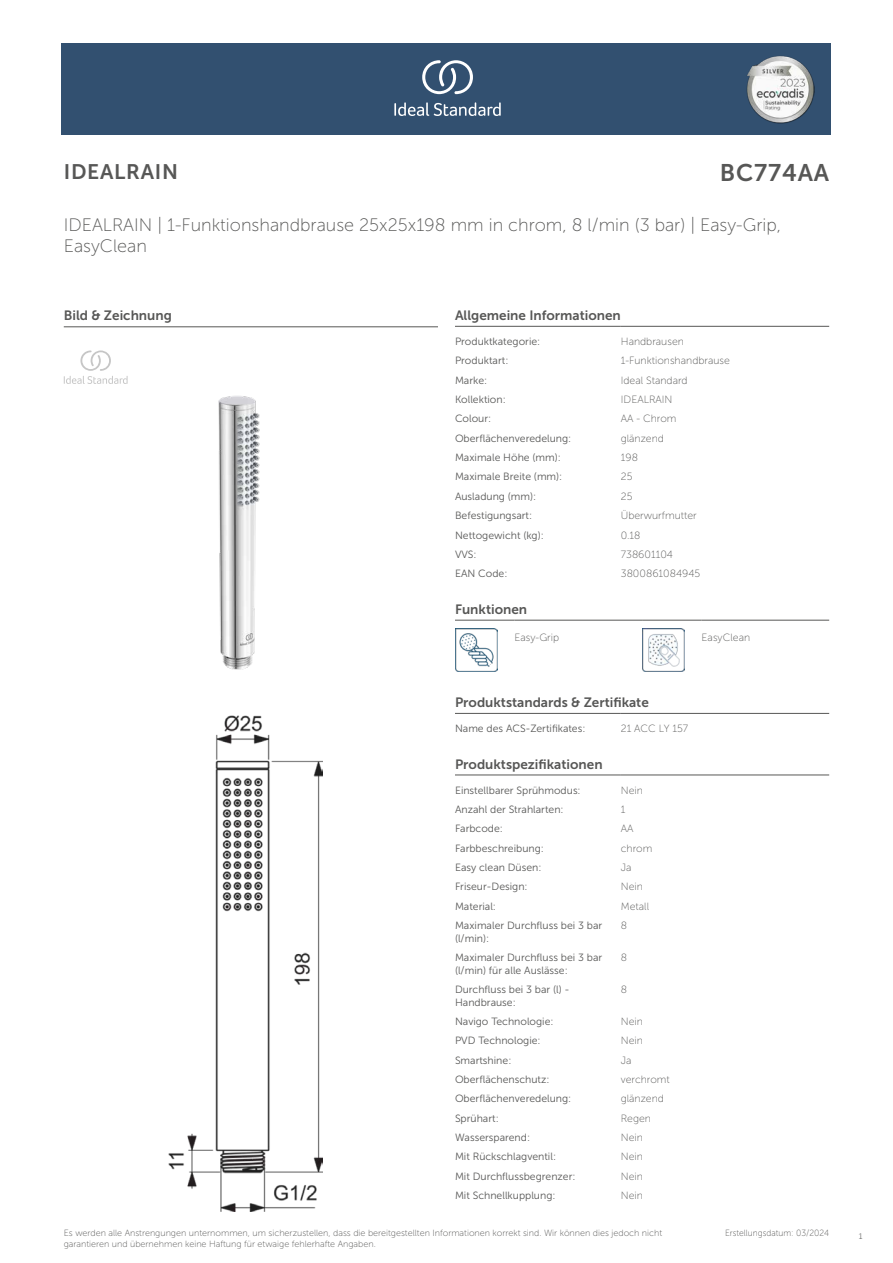
<style>
.page{position:relative;width:893px;height:1263px;background:#fff}
.page>*{position:absolute;margin:0;border:0;box-sizing:border-box;transform-origin:0 0}
.t1{font:24px "Museo Sans 700";letter-spacing:.035em;color:#575756}
.t2{font:21px "Museo Sans 700";letter-spacing:.035em;color:#575756}
.t3{font:18px/21.6px "Museo Sans 100";color:#575756}
.t4{font:13.5px "Museo Sans 700";color:#575756}
.t5{font:10.5px/12.6px "Museo Sans 300";color:#575756}
.t6{font:10.5px "Museo Sans 100";color:#575756}
.t7{font:9px/10.8px "Museo Sans 100";color:#575756}
.t8{font:9px "Museo Sans 100";color:#575756;scale:.95 1}
.t9{font:300 9px "Calibri";color:#575756;scale:.95 1}
</style>
<div class="page">
<div style="left:62px;top:43px;width:769px;height:91px;background:#325070"></div>
<hr style="left:455px;top:326px;width:166px;height:1px;background:#575756">
<hr style="left:621px;top:326px;width:208px;height:1px;background:#575756">
<hr style="left:455px;top:620px;width:59px;height:1px;background:#575756">
<hr style="left:514px;top:620px;width:128px;height:1px;background:#575756">
<hr style="left:642px;top:620px;width:60px;height:1px;background:#575756">
<hr style="left:702px;top:620px;width:127px;height:1px;background:#575756">
<img style="left:455px;top:629px;width:42px;height:42px">
<img style="left:642px;top:629px;width:43px;height:42px">
<hr style="left:455px;top:713px;width:166px;height:1px;background:#575756">
<hr style="left:621px;top:713px;width:208px;height:1px;background:#575756">
<hr style="left:455px;top:775px;width:166px;height:1px;background:#575756">
<hr style="left:621px;top:775px;width:208px;height:1px;background:#575756">
<img style="left:168px;top:715px;width:155px;height:496px">
<hr style="left:64px;top:327px;width:374px;height:1px;background:#575756">
<svg style="left:64px;top:350px;width:64px;height:34px"></svg>
<img style="left:218px;top:396px;width:42px;height:274px">
<svg style="left:394px;top:102px;width:107px;height:14px"></svg>
<svg style="left:422px;top:60px;width:51px;height:34px"></svg>
<img style="left:746px;top:56px;width:68px;height:67px">
<h2 class="t2" style="left:64px;top:160px;width:116px">IDEALRAIN</h2>
<h1 class="t1" style="left:720px;top:160px;width:111px">BC774AA</h1>
<h3 class="t3" style="left:64px;top:214px;width:719px">IDEALRAIN | 1-Funktionshandbrause 25x25x198 mm in chrom, 8 l/min (3 bar) | Easy-Grip,<br>EasyClean</h3>
<p class="t4" style="left:64px;top:308px;width:110px">Bild &amp; Zeichnung</p>
<p class="t4" style="left:455px;top:308px;width:167px">Allgemeine Informationen</p>
<p class="t5" style="left:455px;top:335px;width:87px">Produktkategorie:</p>
<p class="t6" style="left:621px;top:336px;width:65px">Handbrausen</p>
<p class="t5" style="left:455px;top:354px;width:55px">Produktart:</p>
<p class="t6" style="left:621px;top:355px;width:111px">1-Funktionshandbrause</p>
<p class="t5" style="left:455px;top:374px;width:34px">Marke:</p>
<p class="t6" style="left:621px;top:374px;width:68px">Ideal Standard</p>
<p class="t5" style="left:455px;top:393px;width:52px">Kollektion:</p>
<p class="t6" style="left:621px;top:394px;width:53px">IDEALRAIN</p>
<p class="t5" style="left:455px;top:413px;width:38px">Colour:</p>
<p class="t6" style="left:621px;top:413px;width:57px">AA - Chrom</p>
<p class="t5" style="left:455px;top:432px;width:118px">Oberflächenveredelung:</p>
<p class="t6" style="left:621px;top:433px;width:45px">glänzend</p>
<p class="t5" style="left:455px;top:451px;width:107px">Maximale Höhe (mm):</p>
<p class="t6" style="left:621px;top:452px;width:19px">198</p>
<p class="t5" style="left:455px;top:471px;width:109px">Maximale Breite (mm):</p>
<p class="t6" style="left:621px;top:471px;width:13px">25</p>
<p class="t5" style="left:455px;top:490px;width:83px">Ausladung (mm):</p>
<p class="t6" style="left:621px;top:491px;width:13px">25</p>
<p class="t5" style="left:455px;top:509px;width:79px">Befestigungsart:</p>
<p class="t6" style="left:621px;top:510px;width:77px">Überwurfmutter</p>
<p class="t5" style="left:455px;top:529px;width:90px">Nettogewicht (kg):</p>
<p class="t6" style="left:621px;top:529px;width:21px">0.18</p>
<p class="t5" style="left:455px;top:548px;width:23px">VVS:</p>
<p class="t6" style="left:621px;top:549px;width:54px">738601104</p>
<p class="t5" style="left:455px;top:567px;width:54px">EAN Code:</p>
<p class="t6" style="left:621px;top:568px;width:81px">3800861084945</p>
<p class="t4" style="left:455px;top:602px;width:74px">Funktionen</p>
<p class="t6" style="left:514px;top:632px;width:46px">Easy-Grip</p>
<p class="t6" style="left:702px;top:632px;width:50px">EasyClean</p>
<p class="t4" style="left:455px;top:695px;width:195px">Produktstandards &amp; Zertifikate</p>
<p class="t5" style="left:455px;top:722px;width:132px">Name des ACS-Zertifikates:</p>
<p class="t6" style="left:621px;top:723px;width:69px">21 ACC LY 157</p>
<p class="t4" style="left:455px;top:756px;width:149px">Produktspezifikationen</p>
<p class="t5" style="left:455px;top:784px;width:127px">Einstellbarer Sprühmodus:</p>
<p class="t6" style="left:621px;top:784px;width:24px">Nein</p>
<p class="t5" style="left:455px;top:803px;width:110px">Anzahl der Strahlarten:</p>
<p class="t6" style="left:621px;top:804px;width:6px">1</p>
<p class="t5" style="left:455px;top:822px;width:49px">Farbcode:</p>
<p class="t6" style="left:621px;top:823px;width:14px">AA</p>
<p class="t5" style="left:455px;top:842px;width:90px">Farbbeschreibung:</p>
<p class="t6" style="left:621px;top:842px;width:33px">chrom</p>
<p class="t5" style="left:455px;top:861px;width:88px">Easy clean Düsen:</p>
<p class="t6" style="left:621px;top:862px;width:12px">Ja</p>
<p class="t5" style="left:455px;top:880px;width:74px">Friseur-Design:</p>
<p class="t6" style="left:621px;top:881px;width:24px">Nein</p>
<p class="t5" style="left:455px;top:900px;width:43px">Material:</p>
<p class="t6" style="left:621px;top:900px;width:30px">Metall</p>
<p class="t5" style="left:455px;top:919px;width:149px">Maximaler Durchfluss bei 3 bar (l/min):</p>
<p class="t6" style="left:621px;top:920px;width:8px">8</p>
<p class="t5" style="left:455px;top:951px;width:149px">Maximaler Durchfluss bei 3 bar (l/min) für alle Auslässe:</p>
<p class="t6" style="left:621px;top:952px;width:8px">8</p>
<p class="t5" style="left:455px;top:983px;width:116px">Durchfluss bei 3 bar (l) -<br>Handbrause:</p>
<p class="t6" style="left:621px;top:984px;width:8px">8</p>
<p class="t5" style="left:455px;top:1015px;width:100px">Navigo Technologie:</p>
<p class="t6" style="left:621px;top:1016px;width:24px">Nein</p>
<p class="t5" style="left:455px;top:1034px;width:87px">PVD Technologie:</p>
<p class="t6" style="left:621px;top:1035px;width:24px">Nein</p>
<p class="t5" style="left:455px;top:1054px;width:58px">Smartshine:</p>
<p class="t6" style="left:621px;top:1054px;width:12px">Ja</p>
<p class="t5" style="left:455px;top:1073px;width:96px">Oberflächenschutz:</p>
<p class="t6" style="left:621px;top:1074px;width:50px">verchromt</p>
<p class="t5" style="left:455px;top:1092px;width:118px">Oberflächenveredelung:</p>
<p class="t6" style="left:621px;top:1093px;width:45px">glänzend</p>
<p class="t5" style="left:455px;top:1112px;width:45px">Sprühart:</p>
<p class="t6" style="left:621px;top:1112px;width:32px">Regen</p>
<p class="t5" style="left:455px;top:1131px;width:77px">Wassersparend:</p>
<p class="t6" style="left:621px;top:1132px;width:24px">Nein</p>
<p class="t5" style="left:455px;top:1151px;width:103px">Mit Rückschlagventil:</p>
<p class="t6" style="left:621px;top:1151px;width:24px">Nein</p>
<p class="t5" style="left:455px;top:1170px;width:122px">Mit Durchflussbegrenzer:</p>
<p class="t6" style="left:621px;top:1171px;width:24px">Nein</p>
<p class="t5" style="left:455px;top:1189px;width:102px">Mit Schnellkupplung:</p>
<p class="t6" style="left:621px;top:1190px;width:24px">Nein</p>
<p class="t7" style="left:64px;top:1227px;width:600px">Es werden alle Anstrengungen unternommen, um sicherzustellen, dass die bereitgestellten Informationen korrekt sind. Wir können dies jedoch nicht garantieren und übernehmen keine Haftung für etwaige fehlerhafte Angaben.</p>
<p class="t8" style="left:725px;top:1228px;width:111px">Erstellungsdatum: 03/2024</p>
<p class="t9" style="left:858px;top:1230px;width:6px">1</p>
</div>
